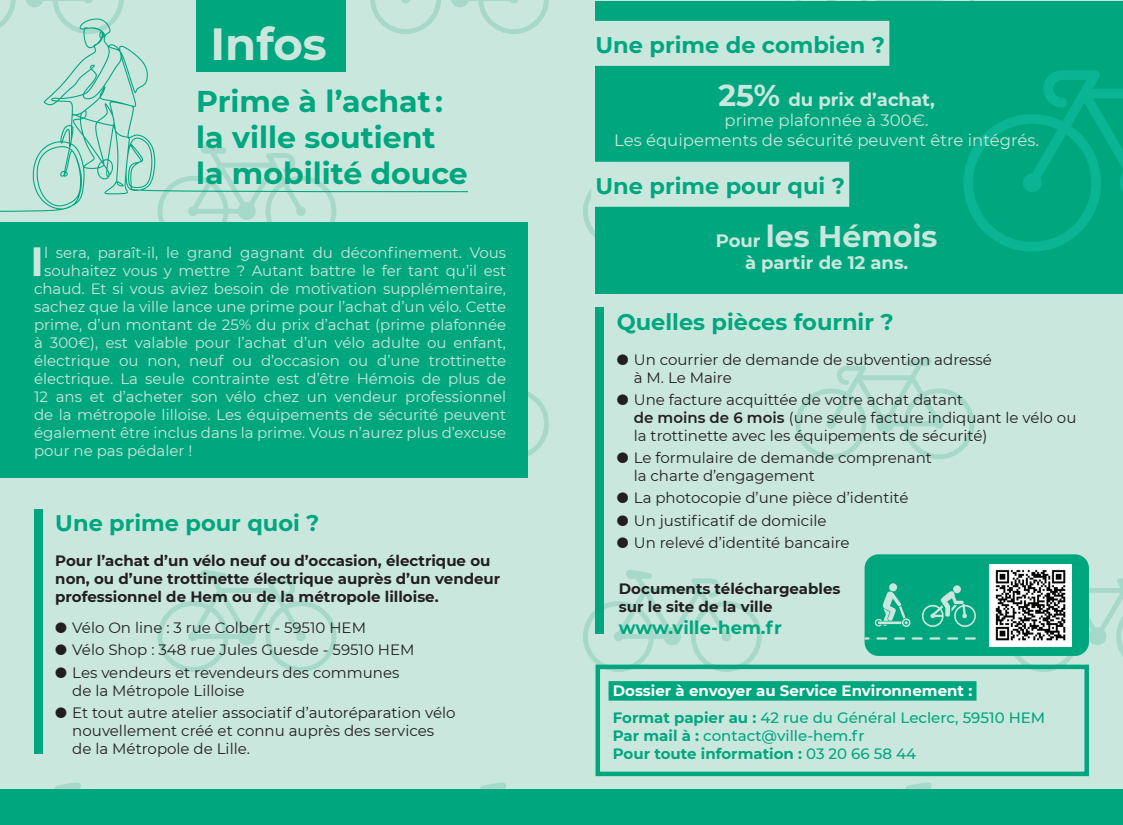
<style>
.page{position:relative;width:1123px;height:825px;background:#cae7de}
.page>*{position:absolute;margin:0;border:0;box-sizing:border-box;transform-origin:0 0}
.t1{font:700 45px "Montserrat";color:#cae7de}
.t2{font:700 40.65px "Montserrat";color:#cae7de}
.t3{font:700 30px/36px "Montserrat";color:#00a77e}
.t4{font:700 30px "Montserrat";color:#cae7de}
.t5{font:700 22.5px "Montserrat";color:#00a77e}
.t6{font:700 18px "Montserrat";color:#cae7de}
.t7{font:700 18px "Montserrat";color:#00a77e}
.t8{font:16.5px/19.8px "Montserrat";color:#cae7de;text-align:center}
.t9{font:15px "Montserrat";color:#cae7de}
.t10{font:15px/22.2px "Montserrat";color:#231f20}
.t11{font:700 15px/18px "Montserrat";color:#231f20}
.t12{font:700 15px/26.5px "Montserrat";color:#fff}
.t13{font:700 15px/18px "Montserrat";color:#00a77e}
.s1{font-size:30px}
.s2{font-size:18px}
.s3{font-weight:600}
.s4{color:#00a77e}
.s5{font-weight:500;color:#00a77e}
.s6{font-weight:500}
</style>
<div class="page">
<svg style="left:4px;top:0;width:12px;height:18px"></svg>
<svg style="left:26px;top:0;width:98px;height:18px"></svg>
<svg style="left:370px;top:0;width:71px;height:18px"></svg>
<svg style="left:0;top:782px;width:120px;height:8px"></svg>
<svg style="left:157px;top:212px;width:179px;height:10px"></svg>
<svg style="left:157px;top:570px;width:179px;height:102px"></svg>
<svg style="left:451px;top:0;width:98px;height:34px"></svg>
<svg style="left:876px;top:0;width:98px;height:1px"></svg>
<svg style="left:795px;top:0;width:71px;height:1px"></svg>
<svg style="left:374px;top:782px;width:171px;height:8px"></svg>
<svg style="left:799px;top:782px;width:171px;height:8px"></svg>
<svg style="left:583px;top:189px;width:12px;height:49px"></svg>
<svg style="left:527px;top:357px;width:22px;height:102px"></svg>
<svg style="left:795px;top:357px;width:179px;height:102px"></svg>
<svg style="left:583px;top:570px;width:178px;height:102px"></svg>
<svg style="left:1008px;top:578px;width:115px;height:94px"></svg>
<div style="left:608px;top:681px;width:368px;height:20px;background:#00a77e"></div>
<div style="left:595px;top:665px;width:494px;height:111px;border:4px solid #00a77e"></div>
<div style="left:595px;top:1px;width:528px;height:293px;background:#00a77e"></div>
<div style="left:0;top:790px;width:1123px;height:35px;background:#00a77e"></div>
<div style="left:595px;top:308px;width:9px;height:326px;background:#00a77e"></div>
<div style="left:34px;top:509px;width:9px;height:245px;background:#00a77e"></div>
<div style="left:0;top:222px;width:527px;height:255px;background:#00a77e"></div>
<svg style="left:0;top:18px;width:468px;height:194px"></svg>
<div style="left:196px;top:0;width:150px;height:72px;background:#00a77e"></div>
<svg style="left:964px;top:70px;width:159px;height:182px"></svg>
<div style="left:591px;top:21px;width:298px;height:45px;background:#cae7de"></div>
<div style="left:591px;top:162px;width:258px;height:45px;background:#cae7de"></div>
<div style="left:864px;top:554px;width:225px;height:102px;background:#00a77e;border-radius:14px"></div>
<svg style="left:864px;top:637px;width:110px;height:3px"></svg>
<div style="left:989px;top:564px;width:82px;height:82px;background:#fff"></div>
<img style="left:995px;top:569px;width:71px;height:72px">
<div style="left:953px;top:585px;width:8px;height:8px;background:#cae7de;border-radius:50%"></div>
<svg style="left:922px;top:591px;width:54px;height:36px"></svg>
<div style="left:889px;top:583px;width:8px;height:8px;background:#cae7de;border-radius:50%"></div>
<svg style="left:874px;top:591px;width:36px;height:36px"></svg>
<h1 class="t1" style="left:210px;top:12px;width:118px">Infos</h1>
<h3 class="t5" style="left:595px;top:29px;width:291px">Une prime de combien ?</h3>
<p class="t6" style="left:718px;top:87px;width:218px"><span class="s1">25%</span> du prix d’achat,</p>
<p class="t8" style="left:614px;top:110px;width:426px">prime plafonnée à 300€.<br>Les équipements de sécurité peuvent être intégrés.</p>
<h3 class="t5" style="left:595px;top:170px;width:251px">Une prime pour qui ?</h3>
<h3 class="t4" style="left:715px;top:215px;width:223px"><span class="s2">Pour</span> les Hémois</h3>
<p class="t6" style="left:745px;top:249px;width:165px">à partir de 12 ans.</p>
<h3 class="t3" style="left:196px;top:82px;width:273px">Prime à l’achat : la ville soutient la mobilité douce</h3>
<h2 class="t2" style="left:31px;top:232px;width:15px">I</h2>
<p class="t9" style="left:44px;top:243px;width:463px">l sera, paraît-il, le grand gagnant du déconfinement. Vous</p>
<p class="t9" style="left:44px;top:261px;width:464px">souhaitez vous y mettre ? Autant battre le fer tant qu’il est</p>
<p class="t9" style="left:34px;top:279px;width:473px">chaud. Et si vous aviez besoin de motivation supplémentaire,</p>
<p class="t9" style="left:34px;top:297px;width:473px">sachez que la ville lance une prime pour l’achat d’un vélo. Cette</p>
<p class="t9" style="left:34px;top:315px;width:473px">prime, d’un montant de 25% du prix d’achat (prime plafonnée</p>
<p class="t9" style="left:34px;top:333px;width:473px">à 300€), est valable pour l’achat d’un vélo adulte ou enfant,</p>
<p class="t9" style="left:34px;top:351px;width:473px">électrique ou non, neuf ou d’occasion ou d’une trottinette</p>
<p class="t9" style="left:34px;top:369px;width:473px">électrique. La seule contrainte est d’être Hémois de plus de</p>
<p class="t9" style="left:34px;top:387px;width:473px">12 ans et d’acheter son vélo chez un vendeur professionnel</p>
<p class="t9" style="left:34px;top:405px;width:473px">de la métropole lilloise. Les équipements de sécurité peuvent</p>
<p class="t9" style="left:34px;top:423px;width:473px">également être inclus dans la prime. Vous n’aurez plus d’excuse</p>
<p class="t9" style="left:34px;top:441px;width:160px">pour ne pas pédaler !</p>
<h3 class="t5" style="left:617px;top:305px;width:278px">Quelles pièces fournir ?</h3>
<p class="t10" style="left:634px;top:350px;width:360px;line-height:18px">Un courrier de demande de subvention adressé à M. Le Maire</p>
<p class="t10" style="left:634px;top:390px;width:444px;line-height:18px">Une facture acquittée de votre achat datant<br><span class="s3">de moins de 6 mois</span> (une seule facture indiquant le vélo ou la trottinette avec les équipements de sécurité)</p>
<p class="t10" style="left:634px;top:448px;width:300px;line-height:18px">Le formulaire de demande comprenant la charte d’engagement</p>
<p class="t10" style="left:634px;top:486px;width:276px">La photocopie d’une pièce d’identité<br>Un justificatif de domicile<br>Un relevé d’identité bancaire</p>
<p class="t11" style="left:619px;top:579px;width:223px">Documents téléchargeables sur le site de la ville</p>
<p class="t7" style="left:619px;top:614px;width:164px">www.ville-hem.fr</p>
<h3 class="t5" style="left:55px;top:507px;width:266px">Une prime pour quoi ?</h3>
<p class="t11" style="left:55px;top:551px;width:446px">Pour l’achat d’un vélo neuf ou d’occasion, électrique ou non, ou d’une trottinette électrique auprès d’un vendeur professionnel de Hem ou de la métropole lilloise.</p>
<p class="t10" style="left:72px;top:616px;width:344px">Vélo On line : 3 rue Colbert - 59510 HEM<br>Vélo Shop : 348 rue Jules Guesde - 59510 HEM<br>Les vendeurs et revendeurs des communes</p>
<p class="t10" style="left:72px;top:679px;width:385px">de la Métropole Lilloise<br>Et tout autre atelier associatif d’autoréparation vélo</p>
<p class="t10" style="left:72px;top:721px;width:363px;line-height:18px">nouvellement créé et connu auprès des services de la Métropole de Lille.</p>
<p class="t12" style="left:613px;top:677px;width:434px">Dossier à envoyer au Service Environnement :<br><span class="s4">Format papier au :</span> <span class="s5">42 rue du Général Leclerc, 59510 HEM</span></p>
<p class="t13" style="left:613px;top:726px;width:305px">Par mail à : <span class="s6">contact@ville-hem.fr<br></span>Pour toute information : <span class="s6">03 20 66 58 44</span></p>
</div>
